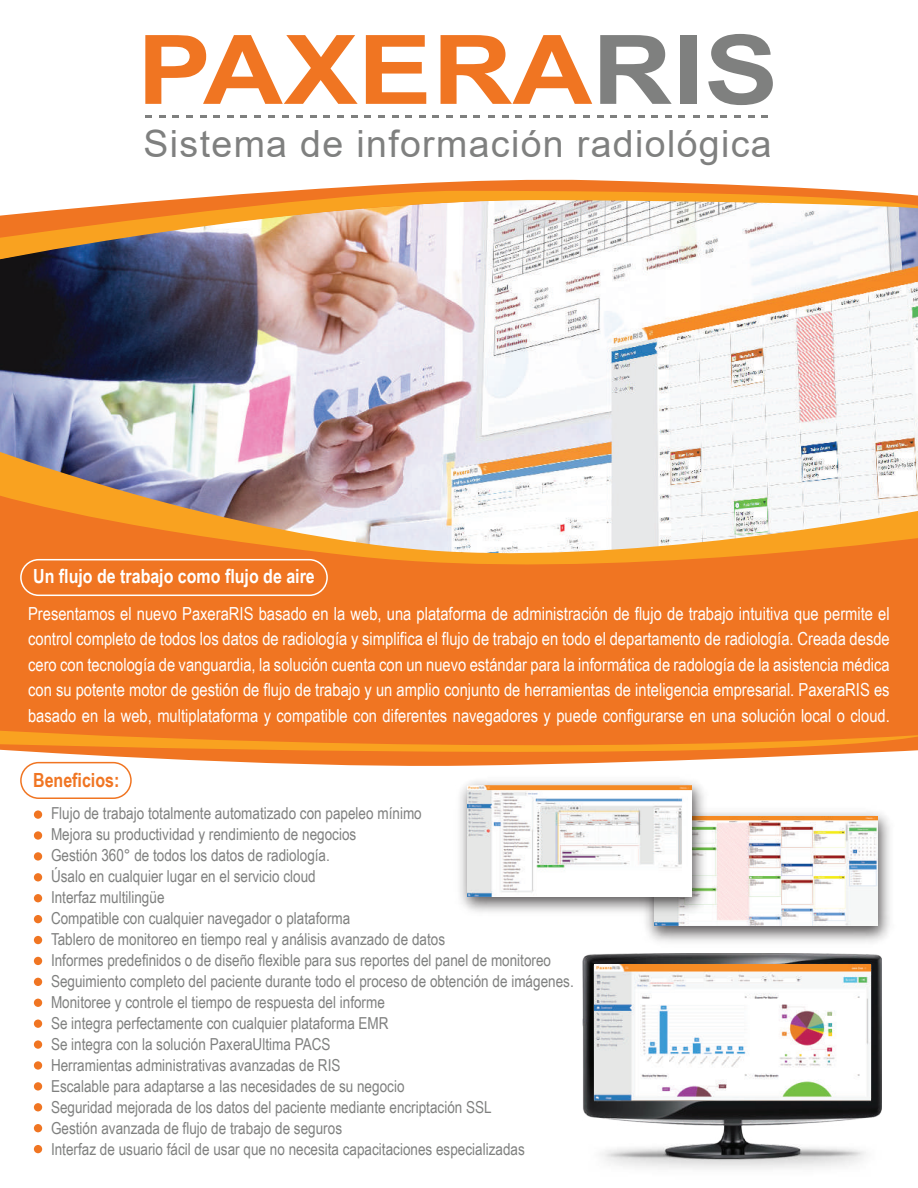
<style>
.page{position:relative;width:918px;height:1188px;background:#fff}
.page>*{position:absolute;margin:0;border:0;box-sizing:border-box;transform-origin:0 0}
.t1{font:37.5px "Arial";letter-spacing:.035em;color:#7f807f}
.t2{font:700 19.5px "Arial Narrow";color:#fff}
.t3{font:700 19.5px "Arial Narrow";color:#f07522}
.t4{font:18px/25.5px "Arial Narrow";color:#fff;text-align:justify}
.t5{font:16.5px/21px "Arial Narrow";color:#7f807f}
</style>
<div class="page">
<img style="left:646px;top:812px;width:244px;height:130px">
<img style="left:655px;top:816px;width:223px;height:110px">
<img style="left:0;top:265px;width:918px;height:179px">
<svg style="left:287px;top:179px;width:570px;height:12px;fill:#f07522"></svg>
<div style="left:0;top:583px;width:918px;height:185px;background:#f07522"></div>
<img style="left:0;top:444px;width:918px;height:139px">
<img style="left:0;top:191px;width:918px;height:74px">
<svg style="left:145px;top:35px;width:213px;height:69px"></svg>
<svg style="left:366px;top:35px;width:60px;height:69px"></svg>
<svg style="left:441px;top:35px;width:151px;height:69px"></svg>
<svg style="left:600px;top:35px;width:72px;height:69px"></svg>
<div style="left:680px;top:35px;width:16px;height:69px;background:#7f807f"></div>
<svg style="left:708px;top:34px;width:65px;height:71px"></svg>
<svg style="left:145px;top:115px;width:7px;height:2px"></svg>
<svg style="left:159px;top:115px;width:6px;height:2px"></svg>
<svg style="left:172px;top:115px;width:7px;height:2px"></svg>
<svg style="left:186px;top:115px;width:7px;height:2px"></svg>
<svg style="left:200px;top:115px;width:6px;height:2px"></svg>
<svg style="left:213px;top:115px;width:7px;height:2px"></svg>
<svg style="left:227px;top:115px;width:7px;height:2px"></svg>
<svg style="left:241px;top:115px;width:6px;height:2px"></svg>
<svg style="left:254px;top:115px;width:7px;height:2px"></svg>
<svg style="left:268px;top:115px;width:7px;height:2px"></svg>
<svg style="left:283px;top:115px;width:6px;height:2px"></svg>
<svg style="left:296px;top:115px;width:7px;height:2px"></svg>
<svg style="left:310px;top:115px;width:7px;height:2px"></svg>
<svg style="left:324px;top:115px;width:6px;height:2px"></svg>
<svg style="left:337px;top:115px;width:7px;height:2px"></svg>
<svg style="left:351px;top:115px;width:7px;height:2px"></svg>
<svg style="left:364px;top:115px;width:7px;height:2px"></svg>
<svg style="left:378px;top:115px;width:7px;height:2px"></svg>
<svg style="left:392px;top:115px;width:6px;height:2px"></svg>
<svg style="left:405px;top:115px;width:7px;height:2px"></svg>
<svg style="left:419px;top:115px;width:7px;height:2px"></svg>
<svg style="left:433px;top:115px;width:6px;height:2px"></svg>
<svg style="left:446px;top:115px;width:7px;height:2px"></svg>
<svg style="left:460px;top:115px;width:7px;height:2px"></svg>
<svg style="left:473px;top:115px;width:7px;height:2px"></svg>
<svg style="left:488px;top:115px;width:7px;height:2px"></svg>
<svg style="left:502px;top:115px;width:7px;height:2px"></svg>
<svg style="left:516px;top:115px;width:6px;height:2px"></svg>
<svg style="left:529px;top:115px;width:7px;height:2px"></svg>
<svg style="left:543px;top:115px;width:7px;height:2px"></svg>
<svg style="left:556px;top:115px;width:7px;height:2px"></svg>
<svg style="left:569px;top:115px;width:7px;height:2px"></svg>
<svg style="left:583px;top:115px;width:7px;height:2px"></svg>
<svg style="left:597px;top:115px;width:6px;height:2px"></svg>
<svg style="left:610px;top:115px;width:7px;height:2px"></svg>
<svg style="left:624px;top:115px;width:7px;height:2px"></svg>
<svg style="left:638px;top:115px;width:6px;height:2px"></svg>
<svg style="left:651px;top:115px;width:7px;height:2px"></svg>
<svg style="left:665px;top:115px;width:7px;height:2px"></svg>
<svg style="left:679px;top:115px;width:6px;height:2px"></svg>
<svg style="left:693px;top:115px;width:7px;height:2px"></svg>
<svg style="left:707px;top:115px;width:7px;height:2px"></svg>
<svg style="left:721px;top:115px;width:6px;height:2px"></svg>
<svg style="left:734px;top:115px;width:7px;height:2px"></svg>
<svg style="left:748px;top:115px;width:7px;height:2px"></svg>
<svg style="left:761px;top:115px;width:7px;height:2px"></svg>
<div style="left:20px;top:559px;width:308px;height:37px;border:2px solid #fff;border-radius:18px"></div>
<svg style="left:0;top:729px;width:918px;height:38px"></svg>
<div style="left:20px;top:762px;width:112px;height:37px;border:2px solid #f07522;border-radius:18px"></div>
<div style="left:34px;top:810px;width:8px;height:9px;background:#f07522;border-radius:50%"></div>
<div style="left:34px;top:831px;width:8px;height:9px;background:#f07522;border-radius:50%"></div>
<div style="left:34px;top:852px;width:8px;height:9px;background:#f07522;border-radius:50%"></div>
<div style="left:34px;top:873px;width:8px;height:8px;background:#f07522;border-radius:50%"></div>
<div style="left:34px;top:894px;width:8px;height:8px;background:#f07522;border-radius:50%"></div>
<div style="left:34px;top:915px;width:8px;height:8px;background:#f07522;border-radius:50%"></div>
<div style="left:34px;top:936px;width:8px;height:8px;background:#f07522;border-radius:50%"></div>
<div style="left:34px;top:957px;width:8px;height:8px;background:#f07522;border-radius:50%"></div>
<div style="left:34px;top:978px;width:8px;height:8px;background:#f07522;border-radius:50%"></div>
<div style="left:34px;top:999px;width:8px;height:8px;background:#f07522;border-radius:50%"></div>
<div style="left:34px;top:1020px;width:8px;height:8px;background:#f07522;border-radius:50%"></div>
<div style="left:34px;top:1040px;width:8px;height:9px;background:#f07522;border-radius:50%"></div>
<div style="left:34px;top:1061px;width:8px;height:9px;background:#f07522;border-radius:50%"></div>
<div style="left:34px;top:1082px;width:8px;height:9px;background:#f07522;border-radius:50%"></div>
<div style="left:34px;top:1103px;width:8px;height:8px;background:#f07522;border-radius:50%"></div>
<div style="left:34px;top:1124px;width:8px;height:8px;background:#f07522;border-radius:50%"></div>
<div style="left:34px;top:1145px;width:8px;height:8px;background:#f07522;border-radius:50%"></div>
<img style="left:460px;top:781px;width:252px;height:140px">
<img style="left:468px;top:786px;width:223px;height:110px">
<img style="left:583px;top:953px;width:298px;height:216px">
<img style="left:594px;top:964px;width:276px;height:137px">
<h1 class="t1" style="left:144px;top:118px;width:630px">Sistema de información radiológica</h1>
<p class="t2" style="left:33px;top:561px;width:283px">Un flujo de trabajo como flujo de aire</p>
<p class="t4" style="left:28px;top:600px;width:863px">Presentamos el nuevo PaxeraRIS basado en la web, una plataforma de administración de flujo de trabajo intuitiva que permite el control completo de todos los datos de radiología y simplifica el flujo de trabajo en todo el departamento de radiología. Creada desde cero con tecnología de vanguardia, la solución cuenta con un nuevo estándar para la informática de radología de la asistencia médica con su potente motor de gestión de flujo de trabajo y un amplio conjunto de herramientas de inteligencia empresarial. PaxeraRIS es basado en la web, multiplataforma y compatible con diferentes navegadores y puede configurarse en una solución local o cloud.</p>
<p class="t3" style="left:33px;top:766px;width:88px">Beneficios:</p>
<p class="t5" style="left:51px;top:802px;width:524px">Flujo de trabajo totalmente automatizado con papeleo mínimo<br>Mejora su productividad y rendimiento de negocios<br>Gestión 360° de todos los datos de radiología.<br>Úsalo en cualquier lugar en el servicio cloud<br>Interfaz multilingüe<br>Compatible con cualquier navegador o plataforma<br>Tablero de monitoreo en tiempo real y análisis avanzado de datos<br>Informes predefinidos o de diseño flexible para sus reportes del panel de monitoreo Seguimiento completo del paciente durante todo el proceso de obtención de imágenes.<br>Monitoree y controle el tiempo de respuesta del informe<br>Se integra perfectamente con cualquier plataforma EMR<br>Se integra con la solución PaxeraUltima PACS<br>Herramientas administrativas avanzadas de RIS<br>Escalable para adaptarse a las necesidades de su negocio<br>Seguridad mejorada de los datos del paciente mediante encriptación SSL<br>Gestión avanzada de flujo de trabajo de seguros<br>Interfaz de usuario fácil de usar que no necesita capacitaciones especializadas</p>
</div>
